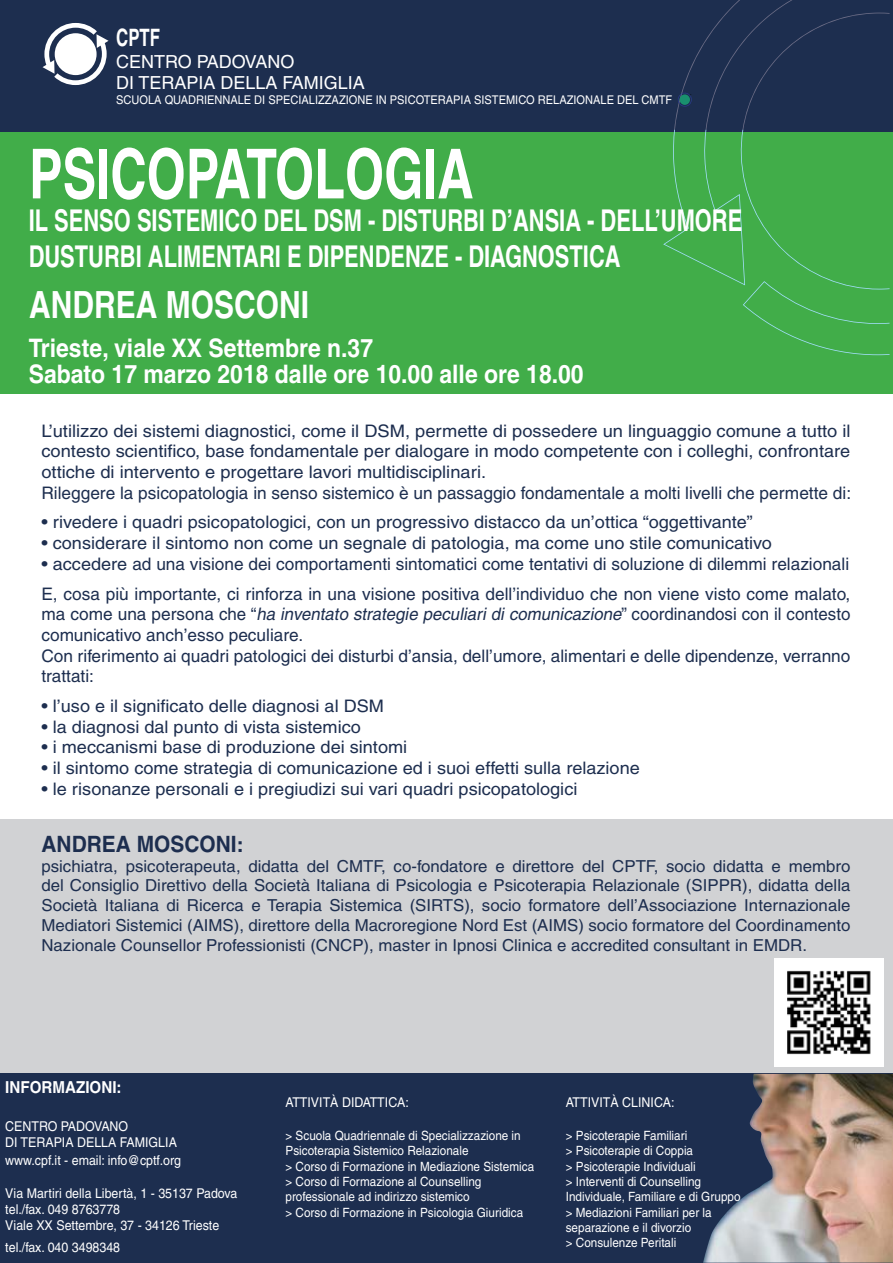
<style>
.page{position:relative;width:893px;height:1263px;background:#fff}
.page>*{position:absolute;margin:0;border:0;box-sizing:border-box;transform-origin:0 0}
.t1{font:700 69px "Helvetica";color:#fff;scale:.73 1}
.t2{font:700 37.5px "Helvetica";color:#fff;scale:.8 1}
.t3{font:700 30px/36px "Helvetica";color:#fff;scale:.73 1}
.t4{font:700 25.5px "Helvetica";color:#fff;scale:.9 1}
.t5{font:700 24px "Helvetica";color:#fff;scale:.7 1}
.t6{font:700 22.5px "Helvetica";color:#1d2e4f;scale:.93 1}
.t7{font:18px/21.6px "Helvetica";color:#fff}
.t8{font:17.25px/29.7px "Helvetica";color:#1d2e4f;scale:1.05 1}
.t9{font:17.25px/20.7px "Helvetica";color:#1d2e4f;scale:1.06 1}
.t10{font:17.25px/20.7px "Helvetica";color:#1d2e4f}
.t11{font:16.5px/19.8px "Helvetica";color:#1d2e4f;text-align:justify}
.t12{font:700 16.5px "Helvetica";color:#fff;scale:.92 1}
.t13{font:13.5px/16.2px "Helvetica";color:#fff;scale:.92 1}
.t14{font:12.75px/15.3px "Helvetica";color:#fff;scale:.92 1}
.t15{font:12px "Helvetica";color:#fff;scale:.92 1}
.t16{font:italic 1.5px "Rockwell";color:#000}
.s1{font-style:italic}
.s2{font-size:21px}
</style>
<div class="page">
<div style="left:0;top:125px;width:893px;height:268px;background:#41ad49"></div>
<div style="left:0;top:0;width:893px;height:132px;background:#1d2e4f"></div>
<svg style="left:43px;top:23px;width:66px;height:62px"></svg>
<svg style="left:663px;top:0;width:226px;height:355px"></svg>
<div style="left:0;top:1066px;width:893px;height:197px;background:#1d2e4f"></div>
<img style="left:703px;top:1074px;width:190px;height:189px">
<div style="left:0;top:820px;width:893px;height:253px;background:#d1d2d4"></div>
<img style="left:775px;top:958px;width:108px;height:108px">
<h3 class="t5" style="left:116px;top:23px;width:64px">CPTF</h3>
<p class="t7" style="left:116px;top:51px;width:250px">CENTRO PADOVANO<br>DI TERAPIA DELLA FAMIGLIA</p>
<p class="t15" style="left:116px;top:93px;width:606px">SCUOLA QUADRIENNALE DI SPECIALIZZAZIONE IN PSICOTERAPIA SISTEMICO RELAZIONALE DEL CMTF</p>
<h1 class="t1" style="left:29px;top:132px;width:611px">PSICOPATOLOGIA</h1>
<p class="t16" style="left:690px;top:93px;width:3px">©</p>
<h3 class="t3" style="left:29px;top:202px;width:979px">IL SENSO SISTEMICO DEL DSM - DISTURBI D’ANSIA - DELL’UMORE<br>DUSTURBI ALIMENTARI E DIPENDENZE - DIAGNOSTICA</h3>
<h2 class="t2" style="left:29px;top:282px;width:351px">ANDREA MOSCONI</h2>
<h3 class="t4" style="left:29px;top:333px;width:384px">Trieste, viale XX Settembre n.37</h3>
<h3 class="t4" style="left:29px;top:359px;width:618px">Sabato 17 marzo 2018 dalle ore 10.00 alle ore 18.00</h3>
<p class="t9" style="left:41px;top:420px;width:765px">L’utilizzo dei sistemi diagnostici, come il DSM, permette di possedere un linguaggio comune a tutto il contesto scientifico, base fondamentale per dialogare in modo competente con i colleghi, confrontare ottiche di intervento e progettare lavori multidisciplinari.<br>Rileggere la psicopatologia in senso sistemico è un passaggio fondamentale a molti livelli che permette di:</p>
<p class="t8" style="left:41px;top:507px;width:679px">• rivedere i quadri psicopatologici, con un progressivo distacco da un’ottica “oggettivante”</p>
<p class="t8" style="left:41px;top:528px;width:697px">• considerare il sintomo non come un segnale di patologia, ma come uno stile comunicativo</p>
<p class="t8" style="left:41px;top:549px;width:772px">• accedere ad una visione dei comportamenti sintomatici come tentativi di soluzione di dilemmi relazionali<br>E, cosa più importante, ci rinforza in una visione positiva dell’individuo che non viene visto come malato,</p>
<p class="t10" style="left:41px;top:604px;width:810px">m a co m e u n a p e rs o n a c h e “ <span class="s1">ha inventato strategie peculiari di comunicazione</span>” co o rd i n a n d o s i co n i l co n te sto comunicativo anch’esso peculiare.<br>Con riferimento ai quadri patologici dei disturbi d’ansia, dell’umore, alimentari e delle dipendenze, verranno trattati:</p>
<p class="t8" style="left:41px;top:691px;width:328px">• l’uso e il significato delle diagnosi al DSM</p>
<p class="t8" style="left:41px;top:712px;width:306px">• la diagnosi dal punto di vista sistemico</p>
<p class="t8" style="left:41px;top:732px;width:350px">• i meccanismi base di produzione dei sintomi</p>
<p class="t8" style="left:41px;top:753px;width:571px">• il sintomo come strategia di comunicazione ed i suoi effetti sulla relazione</p>
<p class="t8" style="left:41px;top:774px;width:512px">• le risonanze personali e i pregiudizi sui vari quadri psicopatologici</p>
<h3 class="t6" style="left:41px;top:830px;width:219px">ANDREA MOSCONI<span class="s2">:</span></h3>
<p class="t11" style="left:41px;top:856px;width:810px">psichiatra, psicoterapeuta, didatta del CMTF, co-fondatore e direttore del CPTF, socio didatta e membro del Consiglio Direttivo della Società Italiana di Psicologia e Psicoterapia Relazionale (SIPPR), didatta della Società Italiana di Ricerca e Terapia Sistemica (SIRTS), socio formatore dell’Associazione Internazionale Mediatori Sistemici (AIMS), direttore della Macroregione Nord Est (AIMS) socio formatore del Coordinamento Nazionale Counsellor Professionisti (CNCP), master in Ipnosi Clinica e accredited consultant in EMDR.</p>
<p class="t12" style="left:5px;top:1077px;width:128px">INFORMAZIONI:</p>
<p class="t13" style="left:5px;top:1118px;width:188px">CENTRO PADOVANO<br>DI TERAPIA DELLA FAMIGLIA</p>
<p class="t13" style="left:5px;top:1152px;width:193px">www.cpf.it - email: info@cptf.org</p>
<p class="t13" style="left:5px;top:1185px;width:254px">Via Martiri della Libertà, 1 - 35137 Padova tel./fax. 049 8763778<br>Viale XX Settembre, 37 - 34126 Trieste</p>
<p class="t13" style="left:5px;top:1239px;width:126px">tel./fax. 040 3498348</p>
<p class="t13" style="left:286px;top:1094px;width:136px">ATTIVITà DIDATTICA:</p>
<p class="t14" style="left:286px;top:1128px;width:272px">&gt; Scuola Quadriennale di Specializzazione in Psicoterapia Sistemico Relazionale<br>&gt; Corso di Formazione in Mediazione Sistemica &gt; Corso di Formazione al Counselling professionale ad indirizzo sistemico<br>&gt; Corso di Formazione in Psicologia Giuridica</p>
<p class="t13" style="left:566px;top:1094px;width:120px">ATTIVITà CLINICA:</p>
<p class="t14" style="left:566px;top:1128px;width:191px">&gt; Psicoterapie Familiari<br>&gt; Psicoterapie di Coppia<br>&gt; Psicoterapie Individuali<br>&gt; Interventi di Counselling<br>Individuale, Familiare e di Gruppo &gt; Mediazioni Familiari per la separazione e il divorzio<br>&gt; Consulenze Peritali</p>
</div>
